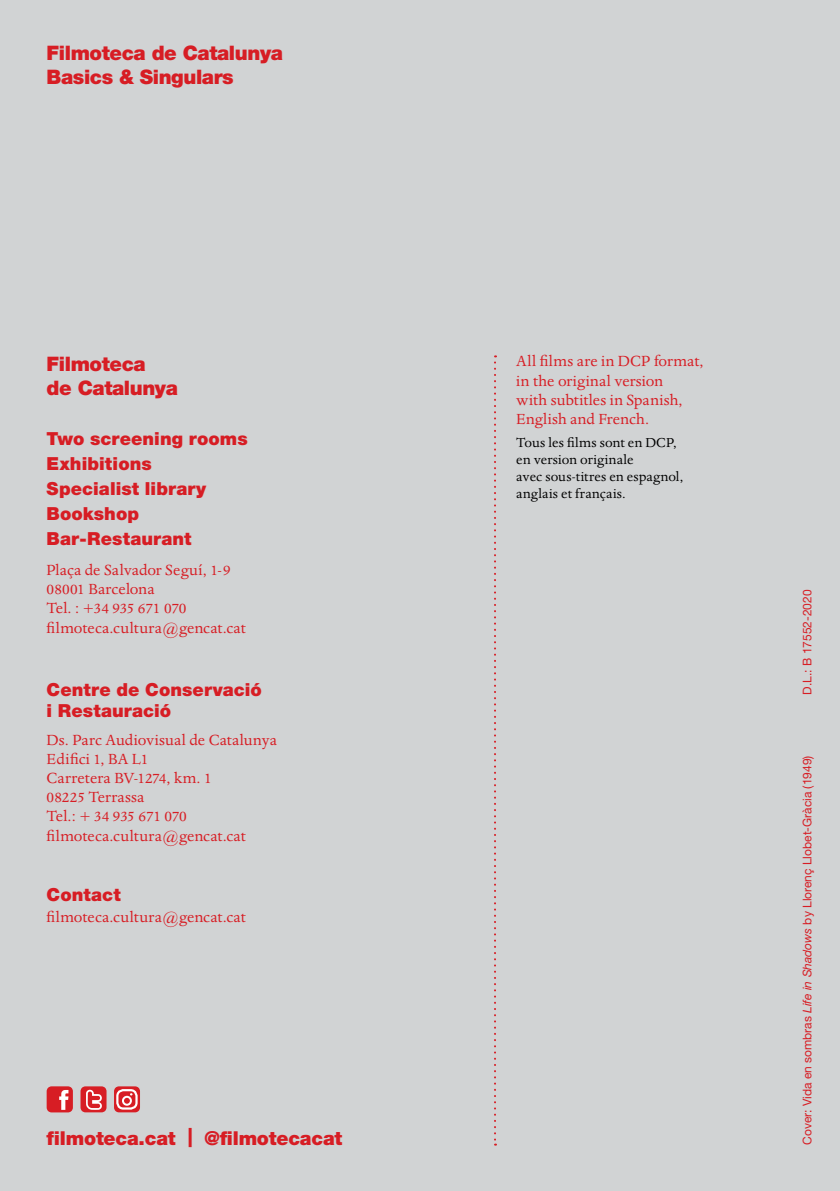
<style>
.page{position:relative;width:840px;height:1191px;background:#fff}
.page>*{position:absolute;margin:0;border:0;box-sizing:border-box;transform-origin:0 0}
.t1{font:900 20px/24px "Helvetica Neue LT";letter-spacing:-.02em;color:#d71d24}
.t2{font:900 19.2px "Helvetica Neue LT";letter-spacing:-.01em;color:#d71d24}
.t3{font:900 18px/24.8px "Helvetica Neue LT";letter-spacing:.005em;color:#d71d24}
.t4{font:17px/19.2px "Dante";letter-spacing:.005em;color:#d71d24}
.t5{font:15px/17.2px "Dante";letter-spacing:.01em;color:#000}
.t6{font:12px "Helvetica Neue LT";color:#d71d24}
.s1{font-style:italic}
</style>
<div class="page">
<div style="left:0;top:0;width:839px;height:1191px;background:#d1d3d4"></div>
<svg style="left:494px;top:355px;width:1px;height:790px"></svg>
<svg style="left:47px;top:1086px;width:26px;height:26px"></svg>
<svg style="left:80px;top:1086px;width:26px;height:26px"></svg>
<svg style="left:114px;top:1086px;width:26px;height:26px"></svg>
<p class="t1" style="left:47px;top:40px;width:238px">Filmoteca de Catalunya<br>Basics &amp; Singulars</p>
<p class="t1" style="left:47px;top:352px;width:133px">Filmoteca<br>de Catalunya</p>
<p class="t3" style="left:47px;top:426px;width:202px">Two screening rooms<br>Exhibitions<br>Specialist library<br>Bookshop<br>Bar-Restaurant</p>
<p class="t4" style="left:47px;top:561px;width:200px">Plaça de Salvador Seguí, 1-9<br>08001 Barcelona<br>Tel. : +34 935 671 070 filmoteca.cultura@gencat.cat</p>
<p class="t3" style="left:47px;top:679px;width:216px;line-height:21.4px">Centre de Conservació i Restauració</p>
<p class="t4" style="left:47px;top:730px;width:232px">Ds. Parc Audiovisual de Catalunya<br>Edifici 1, BA L1<br>Carretera BV-1274, km. 1<br>08225 Terrassa<br>Tel.: + 34 935 671 070 filmoteca.cultura@gencat.cat</p>
<p class="t3" style="left:47px;top:881px;width:75px">Contact</p>
<p class="t4" style="left:47px;top:908px;width:200px">filmoteca.cultura@gencat.cat</p>
<p class="t2" style="left:47px;top:1126px;width:297px">filmoteca.cat | @filmotecacat</p>
<p class="t4" style="left:516px;top:352px;width:189px">All films are in DCP format, in the original version<br>with subtitles in Spanish,<br>English and French.</p>
<p class="t5" style="left:516px;top:434px;width:168px">Tous les films sont en DCP, en version originale<br>avec sous-titres en espagnol, anglais et français.</p>
<p class="t6" style="left:799px;top:694px;width:106px;rotate:-90deg">D.L.: B 17552-2020</p>
<p class="t6" style="left:799px;top:1144px;width:391px;rotate:-90deg">Cover: Vida en sombras <span class="s1">Life in Shadows</span> by Llorenç Llobet-Gràcia (1949)</p>
</div>
